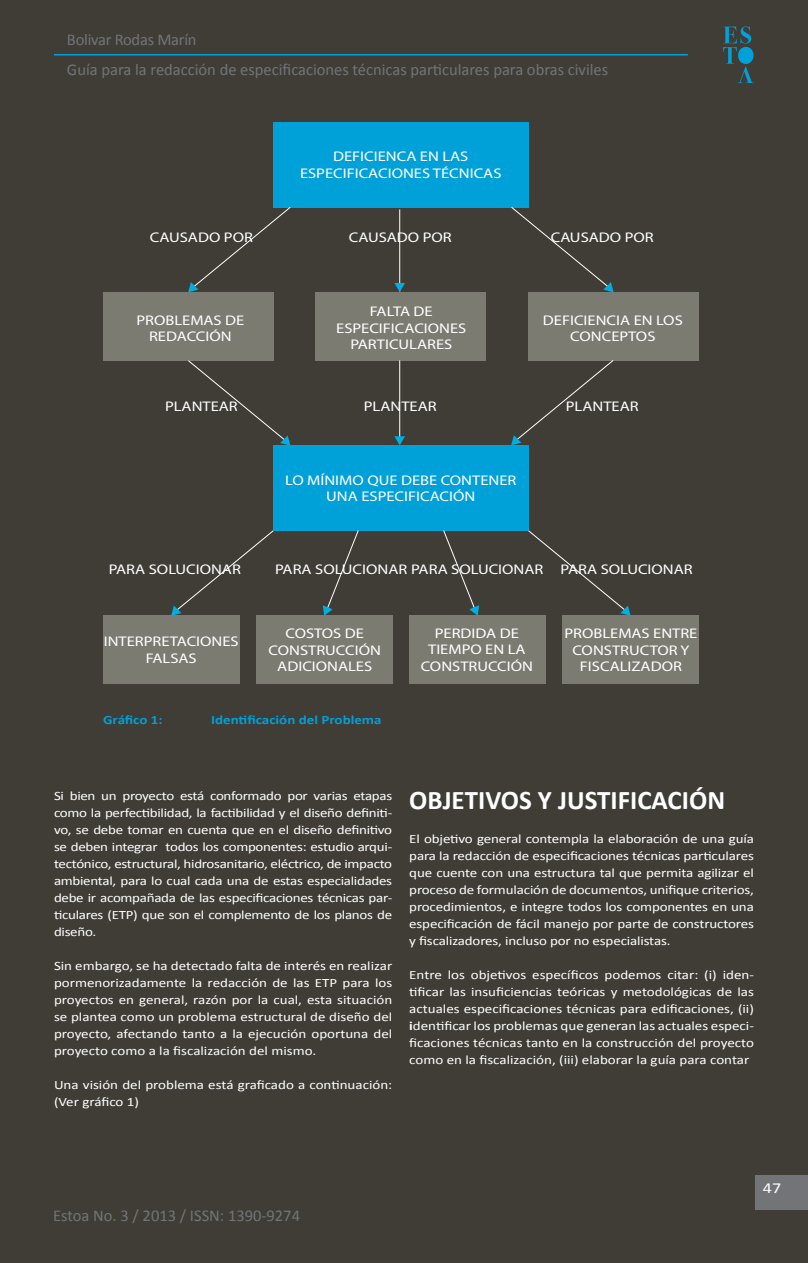
<style>
.page{position:relative;width:808px;height:1263px;background:#3f3d36}
.page>*{position:absolute;margin:0;border:0;box-sizing:border-box;transform-origin:0 0}
.Títulos_texto{font:700 27px "Calibri";color:#fff}
.t1{font:16.5px "Calibri";color:#727477}
.t2{font:15.3px "Calibri";color:#fff;scale:1.18 1}
.Texto_normal_Marvel{font:14.1px/16.5px "Myriad Pro";color:#fff;text-align:center;scale:1.18 1}
.Texto_normal_Marvel-2{font:12.75px/17px "Calibri";letter-spacing:-.01em;color:#fff;text-align:justify;scale:1.18 1}
.t3{font:700 12.75px "Calibri";color:#00a0d8;scale:1.18 1}
.s1{font-weight:700}
</style>
<div class="page">
<svg style="left:723px;top:26px;width:31px;height:57px"></svg>
<hr style="left:54px;top:54px;width:634px;height:2px;background:#00a0d8">
<div style="left:273px;top:122px;width:255px;height:85px;background:#00a0d8"></div>
<div style="left:273px;top:445px;width:255px;height:85px;background:#00a0d8"></div>
<div style="left:103px;top:292px;width:170px;height:68px;background:#7b7b72"></div>
<div style="left:103px;top:615px;width:136px;height:69px;background:#7b7b72"></div>
<div style="left:256px;top:615px;width:136px;height:69px;background:#7b7b72"></div>
<div style="left:409px;top:615px;width:136px;height:69px;background:#7b7b72"></div>
<div style="left:562px;top:615px;width:136px;height:69px;background:#7b7b72"></div>
<div style="left:528px;top:292px;width:170px;height:68px;background:#7b7b72"></div>
<div style="left:316px;top:292px;width:170px;height:68px;background:#7b7b72"></div>
<hr style="left:399px;top:209px;width:1px;height:82px;background:#fff">
<hr style="left:399px;top:360px;width:1px;height:82px;background:#fff">
<svg style="left:394px;top:283px;width:11px;height:9px"></svg>
<svg style="left:394px;top:436px;width:11px;height:9px"></svg>
<svg style="left:188px;top:207px;width:103px;height:85px"></svg>
<svg style="left:511px;top:360px;width:103px;height:85px"></svg>
<svg style="left:171px;top:530px;width:103px;height:86px"></svg>
<svg style="left:527px;top:530px;width:104px;height:86px"></svg>
<svg style="left:510px;top:206px;width:104px;height:86px"></svg>
<svg style="left:187px;top:360px;width:103px;height:85px"></svg>
<svg style="left:323px;top:530px;width:36px;height:86px"></svg>
<svg style="left:443px;top:530px;width:36px;height:86px"></svg>
<div style="left:755px;top:1175px;width:53px;height:34px;background:#727477"></div>
<p class="t1" style="left:67px;top:29px;width:131px">Bolivar Rodas Marín</p>
<p class="t1" style="left:67px;top:59px;width:543px">Guía para la redacción de especificaciones técnicas particulares para obras civiles</p>
<p class="Texto_normal_Marvel" style="left:300px;top:148px;width:172px">DEFICIENCA EN LAS<br>ESPECIFICACIONES TÉCNICAS</p>
<p class="Texto_normal_Marvel" style="left:150px;top:228px;width:89px">CAUSADO POR</p>
<p class="Texto_normal_Marvel" style="left:349px;top:228px;width:89px">CAUSADO POR</p>
<p class="Texto_normal_Marvel" style="left:551px;top:228px;width:89px">CAUSADO POR</p>
<p class="Texto_normal_Marvel" style="left:136px;top:312px;width:93px">PROBLEMAS DE<br>REDACCIÓN</p>
<p class="Texto_normal_Marvel" style="left:336px;top:303px;width:112px">FALTA DE<br>ESPECIFICACIONES<br>PARTICULARES</p>
<p class="Texto_normal_Marvel" style="left:543px;top:312px;width:120px">DEFICIENCIA EN LOS<br>CONCEPTOS</p>
<p class="Texto_normal_Marvel" style="left:165px;top:398px;width:63px">PLANTEAR</p>
<p class="Texto_normal_Marvel" style="left:364px;top:398px;width:63px">PLANTEAR</p>
<p class="Texto_normal_Marvel" style="left:566px;top:398px;width:63px">PLANTEAR</p>
<p class="Texto_normal_Marvel" style="left:285px;top:472px;width:197px">LO MÍNIMO QUE DEBE CONTENER</p>
<p class="Texto_normal_Marvel" style="left:326px;top:488px;width:128px">UNA ESPECIFICACIÓN</p>
<p class="Texto_normal_Marvel" style="left:109px;top:560px;width:113px">PARA SOLUCIONAR</p>
<p class="Texto_normal_Marvel" style="left:275px;top:560px;width:229px">PARA SOLUCIONAR PARA SOLUCIONAR</p>
<p class="Texto_normal_Marvel" style="left:561px;top:560px;width:113px">PARA SOLUCIONAR</p>
<p class="Texto_normal_Marvel" style="left:104px;top:633px;width:116px">INTERPRETACIONES<br>FALSAS</p>
<p class="Texto_normal_Marvel" style="left:269px;top:625px;width:97px">COSTOS DE<br>CONSTRUCCIÓN<br>ADICIONALES</p>
<p class="Texto_normal_Marvel" style="left:421px;top:625px;width:97px">PERDIDA DE<br>TIEMPO EN LA<br>CONSTRUCCIÓN</p>
<p class="Texto_normal_Marvel" style="left:564px;top:625px;width:114px">PROBLEMAS ENTRE<br>CONSTRUCTOR Y<br>FISCALIZADOR</p>
<p class="t3" style="left:103px;top:711px;width:52px">Gráfico 1:</p>
<p class="t3" style="left:211px;top:711px;width:146px">Identificación del Problema</p>
<p class="Texto_normal_Marvel-2" style="left:54px;top:787px;width:288px">Si bien un proyecto está conformado por varias etapas como la perfectibilidad, la factibilidad y el diseño definiti&shy;vo, se debe tomar en cuenta que en el diseño definitivo se deben integrar todos los componentes: estudio arqui&shy;tectónico, estructural, hidrosanitario, eléctrico, de impacto ambiental, para lo cual cada una de estas especialidades debe ir acompañada de las especificaciones técnicas par&shy;ticulares (ETP) que son el complemento de los planos de diseño.</p>
<p class="Texto_normal_Marvel-2" style="left:54px;top:957px;width:288px">Sin embargo, se ha detectado falta de interés en realizar pormenorizadamente la redacción de las ETP para los proyectos en general, razón por la cual, esta situación se plantea como un problema estructural de diseño del proyecto, afectando tanto a la ejecución oportuna del proyecto como a la fiscalización del mismo.</p>
<p class="Texto_normal_Marvel-2" style="left:54px;top:1076px;width:288px">Una visión del problema está graficado a continuación: (Ver gráfico 1)</p>
<p class="Títulos_texto" style="left:409px;top:783px;width:317px">OBJETIVOS Y JUSTIFICACIÓN</p>
<p class="Texto_normal_Marvel-2" style="left:409px;top:830px;width:294px">El objetivo general contempla la elaboración de una guía para la redacción de especificaciones técnicas particulares que cuente con una estructura tal que permita agilizar el proceso de formulación de documentos, unifique criterios, procedimientos, e integre todos los componentes en una especificación de fácil manejo por parte de constructores y fiscalizadores, incluso por no especialistas.</p>
<p class="Texto_normal_Marvel-2" style="left:409px;top:966px;width:294px">Entre los objetivos específicos podemos citar: (i) iden&shy;tificar las insuficiencias teóricas y metodológicas de las actuales especificaciones técnicas para edificaciones, (ii) <span class="s1">i</span>dentificar los problemas que generan las actuales especi&shy;ficaciones técnicas tanto en la construcción del proyecto como en la fiscalización, (iii) elaborar la guía para contar</p>
<p class="t1" style="left:53px;top:1205px;width:248px">Estoa No. 3 / 2013 / ISSN: 1390-9274</p>
<p class="t2" style="left:763px;top:1178px;width:17px">47</p>
</div>
